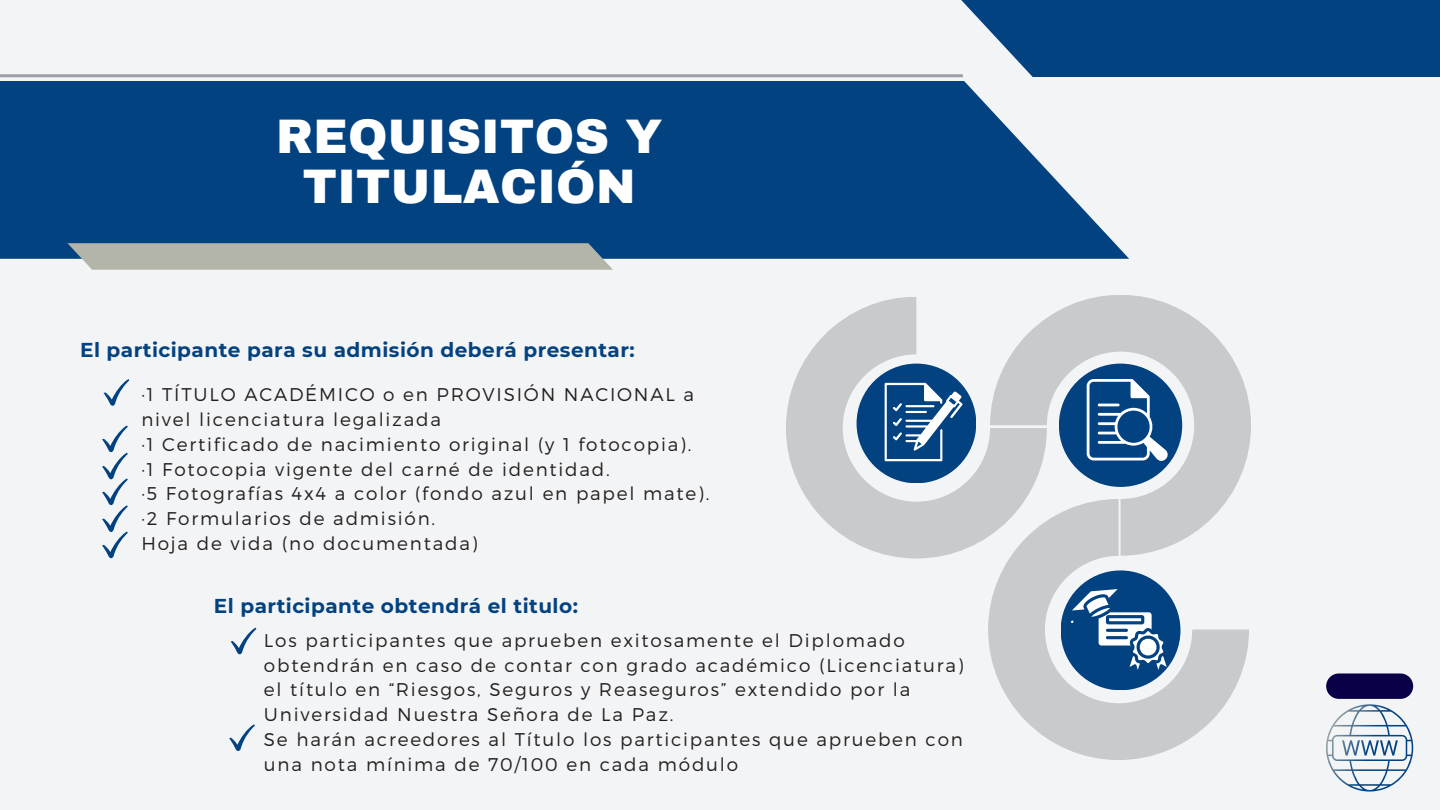
<style>
.page{position:relative;width:1440px;height:810px;background:#f2f4f5}
.page>*{position:absolute;margin:0;border:0;box-sizing:border-box;transform-origin:0 0}
.t1{font:900 47.5px/50.2px "Archivo";letter-spacing:.01em;color:#fff;text-align:center}
.t2{font:700 20px "Montserrat";letter-spacing:.025em;color:#024281}
.t3{font:300 18.4px/24.8px "Montserrat";letter-spacing:.1em;color:#231f20}
</style>
<div class="page">
<svg style="left:0;top:81px;width:1129px;height:178px;background:#144f89"></svg>
<svg style="left:67px;top:243px;width:546px;height:27px;background:#aeb2a9"></svg>
<div style="left:952px;top:0;width:488px;height:77px;background:#024281"></div>
<svg style="left:1047px;top:295px;width:204px;height:204px;fill:#c9cacb"></svg>
<svg style="left:786px;top:297px;width:261px;height:262px;fill:#c9cacb"></svg>
<svg style="left:988px;top:499px;width:261px;height:261px;fill:#c9cacb"></svg>
<div style="left:857px;top:364px;width:119px;height:119px;background:#024281;border-radius:50%"></div>
<div style="left:1061px;top:570px;width:119px;height:120px;background:#024281;border-radius:50%"></div>
<div style="left:1059px;top:364px;width:123px;height:123px;background:#024281;border-radius:50%"></div>
<hr style="left:0;top:74px;width:963px;height:3px;background:#9ca0a6">
<svg style="left:885px;top:383px;width:78px;height:78px"></svg>
<svg style="left:1087px;top:379px;width:85px;height:86px"></svg>
<hr style="left:1098px;top:404px;width:22px;height:2px;background:#fff">
<svg style="left:1070px;top:589px;width:97px;height:81px"></svg>
<svg style="left:104px;top:379px;width:25px;height:27px"></svg>
<svg style="left:102px;top:425px;width:26px;height:133px"></svg>
<svg style="left:231px;top:628px;width:25px;height:26px"></svg>
<svg style="left:229px;top:724px;width:26px;height:27px"></svg>
<svg style="left:1326px;top:673px;width:87px;height:118px"></svg>
<h1 class="t1" style="left:276px;top:112px;width:388px">REQUISITOS Y<br>TITULACIÓN</h1>
<p class="t2" style="left:80px;top:337px;width:556px">El participante para su admisión deberá presentar:</p>
<p class="t3" style="left:141px;top:381px;width:570px">·1 TÍTULO ACADÉMICO o en PROVISIÓN NACIONAL a nivel licenciatura legalizada<br>·1 Certificado de nacimiento original (y 1 fotocopia).<br>·1 Fotocopia vigente del carné de identidad.<br>·5 Fotografías 4x4 a color (fondo azul en papel mate). ·2 Formularios de admisión.<br>Hoja de vida (no documentada)</p>
<p class="t2" style="left:214px;top:593px;width:366px">El participante obtendrá el titulo:</p>
<p class="t3" style="left:264px;top:627px;width:701px">Los participantes que aprueben exitosamente el Diplomado obtendrán en caso de contar con grado académico (Licenciatura) el título en “Riesgos, Seguros y Reaseguros” extendido por la Universidad Nuestra Señora de La Paz.<br>Se harán acreedores al Título los participantes que aprueben con una nota mínima de 70/100 en cada módulo</p>
</div>
